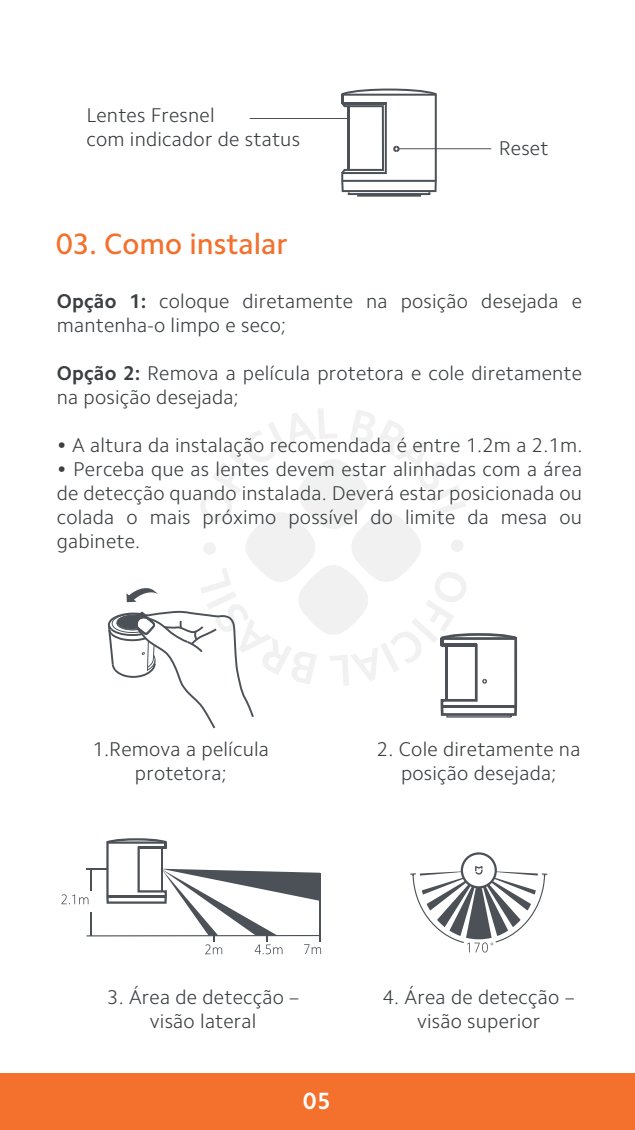
<style>
.page{position:relative;width:635px;height:1130px;background:#fff}
.page>*{position:absolute;margin:0;border:0;box-sizing:border-box;transform-origin:0 0}
.t1{font:500 29.6px "Camphor Pro";color:#f3712c}
.t2{font:700 23.6px "Camphor Pro";color:#fff}
.t3{font:300 20px/24px "Camphor Pro";letter-spacing:.01em;color:#3b3f41;text-align:center}
.s1{font-weight:700}
</style>
<div class="page">
<div style="left:0;top:1073px;width:635px;height:56px;background:#f3712c"></div>
<div style="left:348px;top:191px;width:82px;height:4px;border:2px solid #4b5157"></div>
<div style="left:357px;top:193px;width:64px;height:4px;border:2px solid #4b5157"></div>
<svg style="left:341px;top:88px;width:97px;height:106px"></svg>
<hr style="left:399px;top:148px;width:92px;height:1px;background:#4b5157">
<hr style="left:250px;top:118px;width:99px;height:1px;background:#4b5157">
<svg style="left:108px;top:408px;width:409px;height:320px"></svg>
<hr style="left:442px;top:705px;width:74px;height:2px;background:#4b5157">
<hr style="left:442px;top:637px;width:74px;height:3px;background:#4b5157">
<svg style="left:61px;top:838px;width:260px;height:116px"></svg>
<hr style="left:107px;top:895px;width:59px;height:2px;background:#4b5157">
<hr style="left:107px;top:841px;width:59px;height:2px;background:#4b5157">
<svg style="left:410px;top:852px;width:137px;height:100px"></svg>
<p class="t3" style="left:86px;top:103px;width:215px;text-align:left">Lentes Fresnel<br>com indicador de status</p>
<p class="t3" style="left:499px;top:136px;width:51px">Reset</p>
<h1 class="t1" style="left:56px;top:226px;width:233px">03. Como instalar</h1>
<p class="t3" style="left:57px;top:289px;width:527px;text-align:left"><span class="s1">Opção 1:</span> coloque diretamente na posição desejada e mantenha-o limpo e seco;</p>
<p class="t3" style="left:57px;top:361px;width:527px;text-align:left"><span class="s1">Opção 2:</span> Remova a película protetora e cole diretamente na posição desejada;</p>
<p class="t3" style="left:57px;top:433px;width:527px">• A altura da instalação recomendada é entre 1.2m a 2.1m.</p>
<p class="t3" style="left:57px;top:457px;width:527px;text-align:justify">• Perceba que as lentes devem estar alinhadas com a área de detecção quando instalada. Deverá estar posicionada ou colada o mais próximo possível do limite da mesa ou gabinete.</p>
<p class="t3" style="left:93px;top:737px;width:178px">1.Remova a película protetora;</p>
<p class="t3" style="left:377px;top:737px;width:205px">2. Cole diretamente na posição desejada;</p>
<p class="t3" style="left:107px;top:985px;width:194px">3. Área de detecção – visão lateral</p>
<p class="t2" style="left:303px;top:1087px;width:29px">05</p>
<p class="t3" style="left:383px;top:985px;width:194px">4. Área de detecção – visão superior</p>
</div>
